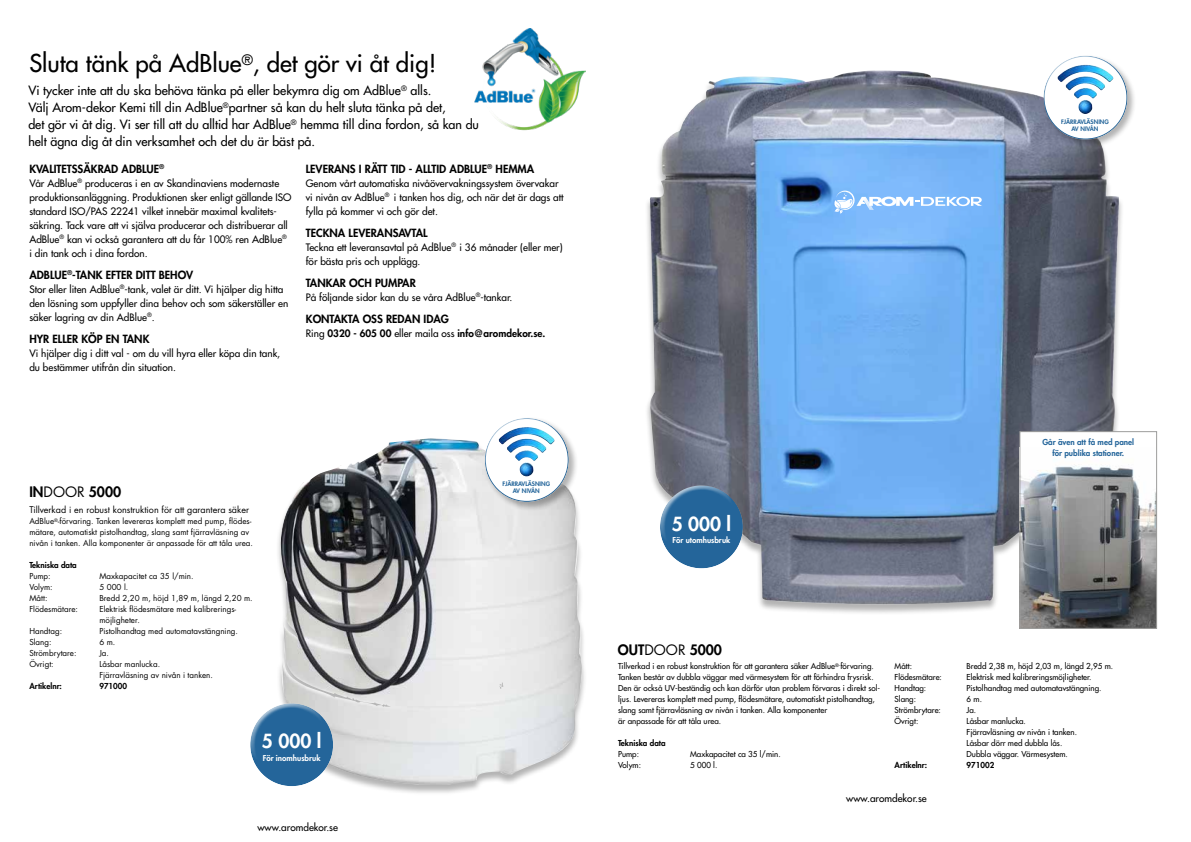
<style>
.page{position:relative;width:1191px;height:842px;background:#fff}
.page>*{position:absolute;margin:0;border:0;box-sizing:border-box;transform-origin:0 0}
.t1{font:500 24px "Futura Std";color:#000}
.t2{font:800 19px "Futura Std";color:#fff}
.t3{font:800 14px "Futura Std";color:#000}
.t4{font:500 12.5px/17px "Futura Std";color:#000}
.t5{font:800 11px "Futura Std";color:#000}
.t6{font:500 10px/14px "Futura Std";color:#000}
.t7{font:800 10px "Futura Std";color:#000}
.t8{font:9px "Futura Std";color:#000}
.t9{font:500 8px/11px "Futura Std";color:#000}
.t10{font:8px/11px "Futura Std";color:#000}
.t11{font:800 8px "Futura Std";color:#000}
.t12{font:800 8px/11px "Futura Std";color:#24659a;text-align:center}
.t13{font:800 7.9px "Futura Std";color:#fff}
.t14{font:800 6px/7.2px "Futura Std";color:#24659a;text-align:center}
.s1{font-weight:500}
.s2{font-weight:400}
</style>
<div class="page">
<div style="left:275px;top:439px;width:312px;height:356px;background:#000;opacity:.3"></div>
<img style="left:279px;top:438px;width:303px;height:346px">
<img style="left:474px;top:29px;width:111px;height:102px">
<div style="left:248px;top:702px;width:83px;height:65px;background:#fff;opacity:.75"></div>
<div style="left:251px;top:716px;width:82px;height:70px;background:#fff;opacity:.75"></div>
<div style="left:483px;top:417px;width:95px;height:94px;background:#000;opacity:.3"></div>
<div style="left:483px;top:418px;width:83px;height:64px;background:#fff;opacity:.75"></div>
<div style="left:485px;top:431px;width:84px;height:72px;background:#fff;opacity:.75"></div>
<img style="left:499px;top:427px;width:24px;height:17px">
<div style="left:644px;top:71px;width:480px;height:544px;background:#000;opacity:.3"></div>
<img style="left:649px;top:74px;width:343px;height:530px">
<svg style="left:834px;top:191px;width:148px;height:23px"></svg>
<div style="left:658px;top:485px;width:83px;height:64px;background:#fff;opacity:.75"></div>
<div style="left:660px;top:498px;width:83px;height:71px;background:#fff;opacity:.75"></div>
<div style="left:1042px;top:54px;width:95px;height:95px;background:#000;opacity:.3"></div>
<div style="left:1042px;top:55px;width:83px;height:65px;background:#fff;opacity:.75"></div>
<div style="left:1044px;top:69px;width:84px;height:71px;background:#fff;opacity:.75"></div>
<img style="left:1057px;top:65px;width:24px;height:17px">
<div style="left:1020px;top:432px;width:136px;height:196px;background:#fff"></div>
<img style="left:1021px;top:465px;width:134px;height:162px">
<div style="left:1019px;top:431px;width:138px;height:198px;border:1px solid #9d9d9c"></div>
<h1 class="t1" style="left:29px;top:49px;width:408px">Sluta tänk på AdBlue<sup>®</sup>, det gör vi åt dig!</h1>
<p class="t4" style="left:28px;top:82px;width:452px">Vi tycker inte att du ska behöva tänka på eller bekymra dig om AdBlue<sup>®</sup> alls.<br>Välj Arom-dekor Kemi till din AdBlue<sup>®</sup>partner så kan du helt sluta tänka på det,<br>det gör vi åt dig. Vi ser till att du alltid har AdBlue<sup>®</sup> hemma till dina fordon, så kan du helt ägna dig åt din verksamhet och det du är bäst på.</p>
<p class="t5" style="left:29px;top:162px;width:136px">KVALITETSSÄKRAD ADBLUE<sup>®</sup></p>
<p class="t6" style="left:29px;top:176px;width:264px">Vår AdBlue<sup>®</sup> produceras i en av Skandinaviens modernaste produktionsanläggning. Produktionen sker enligt gällande ISO standard ISO/PAS 22241 vilket innebär maximal kvalitets&shy;säkring. Tack vare att vi själva producerar och distribuerar all AdBlue<sup>®</sup> kan vi också garantera att du får 100% ren AdBlue<sup>® </sup>i din tank och i dina fordon.</p>
<p class="t5" style="left:29px;top:268px;width:165px">ADBLUE<sup>®</sup>-TANK EFTER DITT BEHOV</p>
<p class="t6" style="left:29px;top:282px;width:260px">Stor eller liten AdBlue<sup>®</sup>-tank, valet är ditt. Vi hjälper dig hitta den lösning som uppfyller dina behov och som säkerställer en säker lagring av din AdBlue<sup>®</sup>.</p>
<p class="t5" style="left:29px;top:332px;width:122px">HYR ELLER KÖP EN TANK</p>
<p class="t6" style="left:29px;top:346px;width:252px">Vi hjälper dig i ditt val - om du vill hyra eller köpa din tank, du bestämmer utifrån din situation.</p>
<p class="t5" style="left:306px;top:162px;width:230px">LEVERANS I RÄTT TID - ALLTID ADBLUE<sup>®</sup> HEMMA</p>
<p class="t6" style="left:306px;top:176px;width:259px">Genom vårt automatiska nivåövervakningssystem övervakar vi nivån av AdBlue<sup>®</sup> i tanken hos dig, och när det är dags att fylla på kommer vi och gör det.</p>
<p class="t5" style="left:306px;top:226px;width:123px">TECKNA LEVERANSAVTAL</p>
<p class="t6" style="left:306px;top:240px;width:258px">Teckna ett leveransavtal på AdBlue<sup>®</sup> i 36 månader (eller mer) för bästa pris och upplägg.</p>
<p class="t5" style="left:306px;top:276px;width:112px">TANKAR OCH PUMPAR</p>
<p class="t6" style="left:306px;top:290px;width:208px">På följande sidor kan du se våra AdBlue<sup>®</sup>-tankar.</p>
<p class="t5" style="left:306px;top:312px;width:145px">KONTAKTA OSS REDAN IDAG</p>
<p class="t7" style="left:306px;top:327px;width:241px"><span class="s1">Ring</span> 0320 - 605 00 <span class="s1">eller maila oss</span> info@aromdekor.se.</p>
<h3 class="t3" style="left:29px;top:483px;width:93px">IN<span class="s2">DOOR</span> 5000</h3>
<p class="t8" style="left:29px;top:504px;width:221px">Tillverkad i en robust konstruktion för att garantera säker</p>
<p class="t10" style="left:29px;top:516px;width:225px">AdBlue<sup>®</sup>-förvaring. Tanken levereras komplett med pump, flödes&shy;mätare, automatiskt pistolhandtag, slang samt fjärravläsning av nivån i tanken. Alla komponenter är anpassade för att tåla urea.</p>
<p class="t11" style="left:29px;top:560px;width:49px">Tekniska data</p>
<p class="t10" style="left:29px;top:571px;width:23px">Pump:</p>
<p class="t10" style="left:99px;top:571px;width:96px">Maxkapacitet ca 35 l/min.</p>
<p class="t10" style="left:29px;top:582px;width:25px">Volym:</p>
<p class="t10" style="left:99px;top:582px;width:30px">5 000 l.</p>
<p class="t10" style="left:29px;top:593px;width:20px">Mått:</p>
<p class="t10" style="left:99px;top:593px;width:155px">Bredd 2,20 m, höjd 1,89 m, längd 2,20 m.</p>
<p class="t10" style="left:29px;top:604px;width:50px">Flödesmätare:</p>
<p class="t10" style="left:99px;top:604px;width:138px">Elektrisk flödesmätare med kalibrerings&shy;möjligheter.</p>
<p class="t10" style="left:29px;top:626px;width:34px">Handtag:</p>
<p class="t10" style="left:99px;top:626px;width:140px">Pistolhandtag med automatavstängning.</p>
<p class="t10" style="left:29px;top:637px;width:24px">Slang:</p>
<p class="t10" style="left:99px;top:637px;width:17px">6 m.</p>
<p class="t10" style="left:29px;top:648px;width:49px">Strömbrytare:</p>
<p class="t10" style="left:99px;top:648px;width:11px">Ja.</p>
<p class="t10" style="left:29px;top:659px;width:26px">Övrigt:</p>
<p class="t10" style="left:99px;top:659px;width:115px">Låsbar manlucka.<br>Fjärravläsning av nivån i tanken.</p>
<p class="t11" style="left:29px;top:681px;width:34px">Artikelnr:</p>
<p class="t11" style="left:99px;top:681px;width:29px">971000</p>
<p class="t14" style="left:502px;top:480px;width:49px">FJÄRRAVLÄSNING<br>AV NIVÅN</p>
<h2 class="t2" style="left:262px;top:729px;width:61px">5 000 l</h2>
<p class="t13" style="left:263px;top:753px;width:59px">För inomhusbruk</p>
<p class="t6" style="left:257px;top:820px;width:82px">www.aromdekor.se</p>
<p class="t14" style="left:1061px;top:118px;width:49px">FJÄRRAVLÄSNING<br>AV NIVÅN</p>
<h2 class="t2" style="left:672px;top:511px;width:61px">5 000 l</h2>
<p class="t13" style="left:672px;top:535px;width:59px">För utomhusbruk</p>
<p class="t12" style="left:1042px;top:437px;width:93px">Går även att få med panel för publika stationer.</p>
<h3 class="t3" style="left:618px;top:641px;width:106px">OUT<span class="s2">DOOR</span> 5000</h3>
<p class="t9" style="left:618px;top:661px;width:263px">Tillverkad i en robust konstruktion för att garantera säker AdBlue<sup>®-</sup>förvaring.<br>Tanken består av dubbla väggar med värmesystem för att förhindra frysrisk.<br>Den är också UV-beständig och kan därför utan problem förvaras i direkt sol&shy;ljus. Levereras komplett med pump, flödesmätare, automatiskt pistolhandtag, slang samt fjärravläsning av nivån i tanken. Alla komponenter<br>är anpassade för att tåla urea.</p>
<p class="t11" style="left:618px;top:738px;width:49px">Tekniska data</p>
<p class="t9" style="left:618px;top:749px;width:22px">Pump:</p>
<p class="t9" style="left:690px;top:749px;width:92px">Maxkapacitet ca 35 l/min.</p>
<p class="t9" style="left:618px;top:760px;width:24px">Volym:</p>
<p class="t9" style="left:690px;top:760px;width:29px">5 000 l.</p>
<p class="t9" style="left:894px;top:661px;width:19px">Mått:</p>
<p class="t9" style="left:966px;top:661px;width:148px">Bredd 2,38 m, höjd 2,03 m, längd 2,95 m.</p>
<p class="t9" style="left:894px;top:672px;width:49px">Flödesmätare:</p>
<p class="t9" style="left:966px;top:672px;width:126px">Elektrisk med kalibreringsmöjligheter.</p>
<p class="t9" style="left:894px;top:683px;width:33px">Handtag:</p>
<p class="t9" style="left:966px;top:683px;width:136px">Pistolhandtag med automatavstängning.</p>
<p class="t9" style="left:894px;top:694px;width:23px">Slang:</p>
<p class="t9" style="left:966px;top:694px;width:17px">6 m.</p>
<p class="t9" style="left:894px;top:705px;width:48px">Strömbrytare:</p>
<p class="t9" style="left:966px;top:705px;width:11px">Ja.</p>
<p class="t9" style="left:894px;top:716px;width:25px">Övrigt:</p>
<p class="t9" style="left:966px;top:716px;width:112px">Låsbar manlucka.<br>Fjärravläsning av nivån i tanken.<br>Låsbar dörr med dubbla lås.<br>Dubbla väggar. Värmesystem.</p>
<p class="t11" style="left:894px;top:760px;width:34px">Artikelnr:</p>
<p class="t11" style="left:966px;top:760px;width:29px">971002</p>
<p class="t6" style="left:846px;top:792px;width:82px">www.aromdekor.se</p>
</div>
